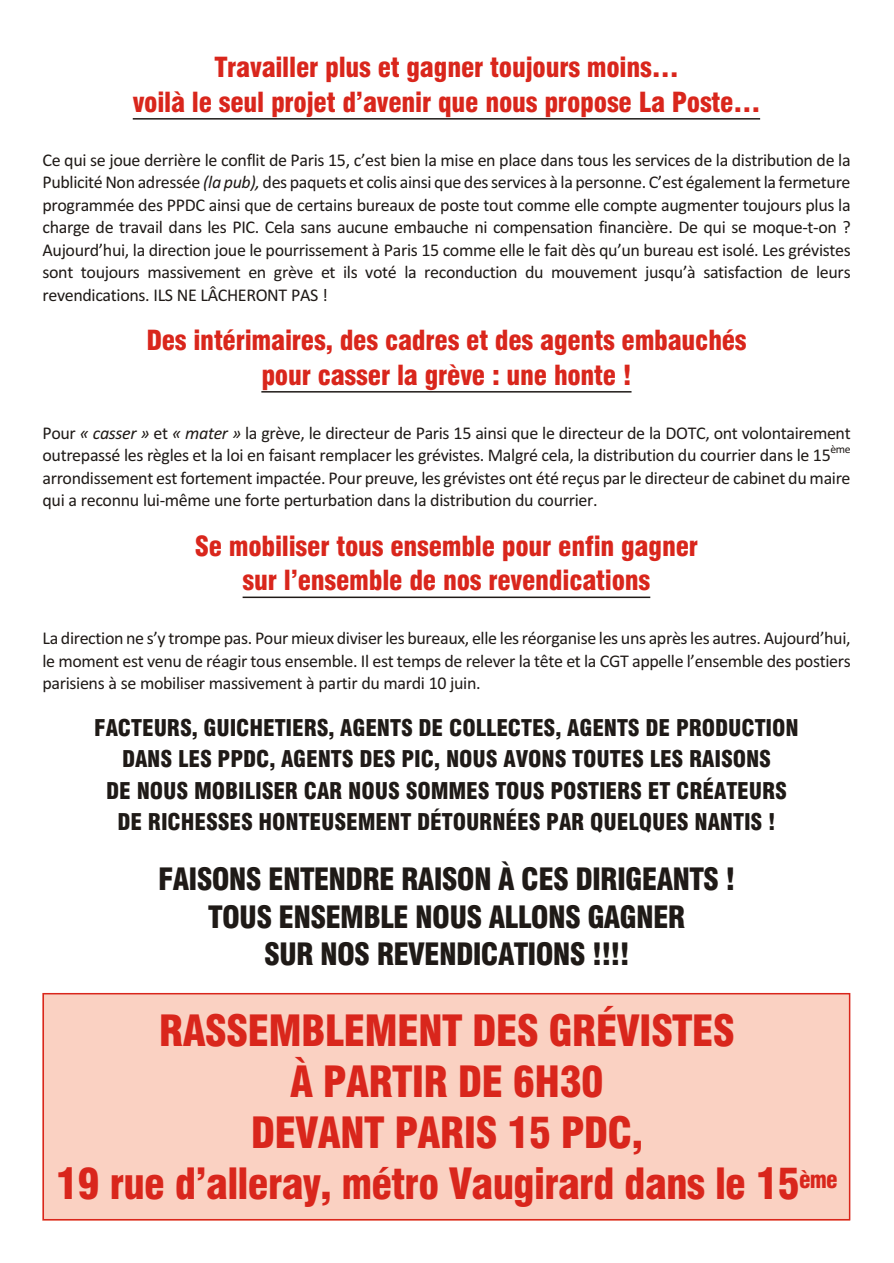
<style>
.page{position:relative;width:894px;height:1263px;background:#fff}
.page>*{position:absolute;margin:0;border:0;box-sizing:border-box;transform-origin:0 0}
.t1{font:42px/51px "Swis 721 Blk Cn BT";letter-spacing:-.02em;color:#d9261c;text-align:center}
.t2{font:30px/37.5px "Swis 721 Blk Cn BT";letter-spacing:-.025em;color:#1f1a17;text-align:center}
.t3{font:27px/34.5px "Swis 721 Blk Cn BT";letter-spacing:-.01em;color:#d9261c;text-align:center}
.t4{font:22.5px/31.5px "Swis 721 Blk Cn BT";letter-spacing:-.005em;color:#1f1a17;text-align:center}
.t5{font:18px/22.5px "Calibri";letter-spacing:-.02em;color:#1f1a17;text-align:justify}
.t6{font:11.7px "Calibri";color:#1f1a17}
.s1{font-style:italic}
</style>
<div class="page">
<div style="left:43px;top:993px;width:807px;height:227px;background:#fad1c2"></div>
<div style="left:43px;top:993px;width:807px;height:227px;border:2px solid #d9261c"></div>
<hr style="left:133px;top:118px;width:627px;height:2px;background:#1f1a17">
<hr style="left:261px;top:391px;width:371px;height:2px;background:#1f1a17">
<hr style="left:243px;top:597px;width:407px;height:1px;background:#1f1a17">
<h3 class="t3" style="left:133px;top:53px;width:629px">Travailler plus et gagner toujours moins…<br>voilà le seul projet d’avenir que nous propose La Poste…</h3>
<p class="t5" style="left:43px;top:150px;width:810px">Ce qui se joue derrière le conflit de Paris 15, c’est bien la mise en place dans tous les services de la distribution de la Publicité Non adressée <span class="s1">(la pub),</span> des paquets et colis ainsi que des services à la personne. C’est également la fermeture programmée des PPDC ainsi que de certains bureaux de poste tout comme elle compte augmenter toujours plus la charge de travail dans les PIC. Cela sans aucune embauche ni compensation financière. De qui se moque-t-on ?<br>Aujourd’hui, la direction joue le pourrissement à Paris 15 comme elle le fait dès qu’un bureau est isolé. Les grévistes sont toujours massivement en grève et ils voté la reconduction du mouvement jusqu’à satisfaction de leurs revendications. ILS NE LÂCHERONT PAS !</p>
<h3 class="t3" style="left:146px;top:326px;width:602px">Des intérimaires, des cadres et des agents embauchés pour casser la grève : une honte !</h3>
<p class="t5" style="left:43px;top:423px;width:810px">Pour <span class="s1">« casser »</span> et <span class="s1">« mater »</span> la grève, le directeur de Paris 15 ainsi que le directeur de la DOTC, ont volontairement outrepassé les règles et la loi en faisant remplacer les grévistes. Malgré cela, la distribution du courrier dans le 15</p>
<p class="t6" style="left:830px;top:444px;width:22px">ème</p>
<p class="t5" style="left:43px;top:468px;width:810px">arrondissement est fortement impactée. Pour preuve, les grévistes ont été reçus par le directeur de cabinet du maire qui a reconnu lui-même une forte perturbation dans la distribution du courrier.</p>
<h3 class="t3" style="left:195px;top:531px;width:505px">Se mobiliser tous ensemble pour enfin gagner sur l’ensemble de nos revendications</h3>
<p class="t5" style="left:43px;top:628px;width:810px">La direction ne s’y trompe pas. Pour mieux diviser les bureaux, elle les réorganise les uns après les autres. Aujourd’hui, le moment est venu de réagir tous ensemble. Il est temps de relever la tête et la CGT appelle l’ensemble des postiers parisiens à se mobiliser massivement à partir du mardi 10 juin.</p>
<p class="t4" style="left:94px;top:714px;width:706px">FACTEURS, GUICHETIERS, AGENTS DE COLLECTES, AGENTS DE PRODUCTION DANS LES PPDC, AGENTS DES PIC, NOUS AVONS TOUTES LES RAISONS<br>DE NOUS MOBILISER CAR NOUS SOMMES TOUS POSTIERS ET CRÉATEURS DE RICHESSES HONTEUSEMENT DÉTOURNÉES PAR QUELQUES NANTIS !</p>
<h2 class="t2" style="left:158px;top:864px;width:579px">FAISONS ENTENDRE RAISON À CES DIRIGEANTS !<br>TOUS ENSEMBLE NOUS ALLONS GAGNER<br>SUR NOS REVENDICATIONS !!!!</h2>
<h1 class="t1" style="left:56px;top:1010px;width:783px">RASSEMBLEMENT DES GRÉVISTES<br>À PARTIR DE 6H30<br>DEVANT PARIS 15 PDC,<br>19 rue d’alleray, métro Vaugirard dans le 15<sup>ème</sup></h1>
</div>
